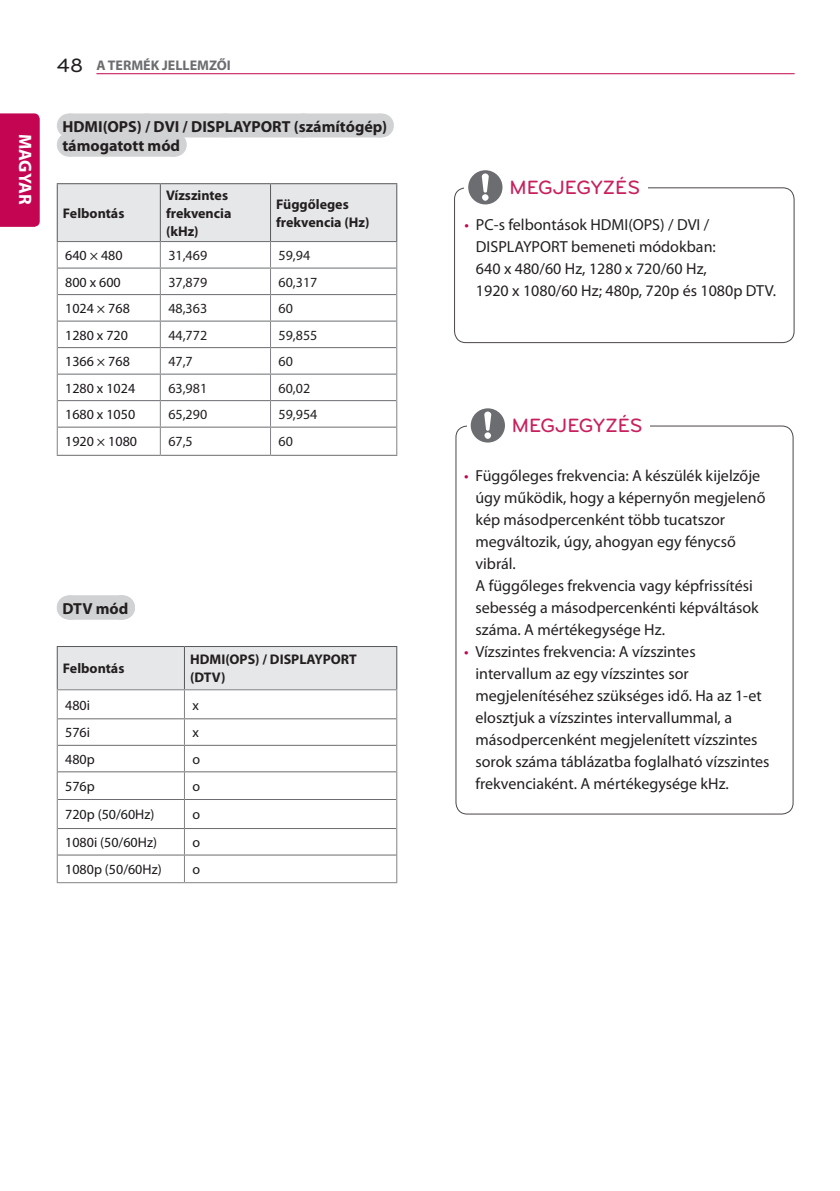
<style>
.page{position:relative;width:840px;height:1191px;background:#fff}
.page>*{position:absolute;margin:0;border:0;box-sizing:border-box;transform-origin:0 0}
.Title-note{font:500 20px "Bryant LG";color:#c8205d}
.t1{font:500 20px "Bryant LG";color:#231f20}
.t2{font:700 18px "Myriad Pro";letter-spacing:-.005em;color:#fff}
.t3{font:16px/22px "Myriad Pro";color:#231f20}
.Title3-N{font:700 16px/19.2px "Myriad Pro";color:#231f20}
.t4{font:14px "Myriad Pro";color:#1a161a}
.Body___T{font:700 14px/18px "Myriad Pro";color:#231f20}
.t5{font:14px "Myriad Pro";color:#231f20}
.t6{font:700 14px "Myriad Pro";color:#6c6d70}
.s1{color:#c30552}
</style>
<div class="page">
<hr style="left:97px;top:73px;width:696px;height:1px;background:#c30552">
<div style="left:0;top:113px;width:40px;height:114px;background:#c30552"></div>
<div style="left:69px;top:113px;width:312px;height:24px;background:#d1d2d4"></div>
<svg style="left:381px;top:113px;width:1px;height:24px"></svg>
<div style="left:69px;top:133px;width:105px;height:24px;background:#d1d2d4"></div>
<svg style="left:121px;top:113px;width:221px;height:44px"></svg>
<hr style="left:57px;top:455px;width:103px;height:1px;background:#6c6d70">
<hr style="left:160px;top:455px;width:110px;height:1px;background:#6c6d70">
<hr style="left:270px;top:455px;width:127px;height:1px;background:#6c6d70">
<hr style="left:57px;top:183px;width:103px;height:1px;background:#57585a">
<hr style="left:160px;top:183px;width:110px;height:1px;background:#57585a">
<hr style="left:270px;top:183px;width:127px;height:1px;background:#57585a">
<svg style="left:57px;top:184px;width:340px;height:271px"></svg>
<div style="left:69px;top:595px;width:53px;height:24px;background:#d1d2d4"></div>
<svg style="left:95px;top:595px;width:28px;height:24px"></svg>
<svg style="left:57px;top:646px;width:340px;height:236px"></svg>
<hr style="left:57px;top:882px;width:127px;height:1px;background:#808285">
<hr style="left:184px;top:882px;width:213px;height:1px;background:#808285">
<div style="left:454px;top:187px;width:340px;height:156px;border:1px solid #4c4649;border-radius:11px"></div>
<div style="left:498px;top:174px;width:149px;height:28px;background:#fff"></div>
<div style="left:464px;top:170px;width:43px;height:34px;background:#fff"></div>
<svg style="left:468px;top:170px;width:34px;height:34px"></svg>
<svg style="left:481px;top:194px;width:7px;height:7px"></svg>
<svg style="left:470px;top:408px;width:34px;height:34px"></svg>
<div style="left:484px;top:432px;width:7px;height:7px;background:#fff;border-radius:50%"></div>
<p class="t2" style="left:37px;top:134px;width:72px;rotate:90deg">MAGYAR</p>
<p class="t1" style="left:57px;top:53px;width:28px">48</p>
<p class="t6" style="left:96px;top:57px;width:136px">A TERMÉK JELLEMZŐI</p>
<p class="Title3-N" style="left:62px;top:116px;width:326px">HDMI(OPS) / DVI / DISPLAYPORT (számítógép) támogatott mód</p>
<p class="Body___T" style="left:63px;top:204px;width:63px">Felbontás</p>
<p class="Body___T" style="left:166px;top:186px;width:67px">Vízszintes frekvencia (kHz)</p>
<p class="Body___T" style="left:276px;top:195px;width:95px">Függőleges frekvencia (Hz)</p>
<p class="t4" style="left:65px;top:247px;width:59px">640 × 480</p>
<p class="t5" style="left:168px;top:247px;width:40px">31,469</p>
<p class="t5" style="left:278px;top:247px;width:33px">59,94</p>
<p class="t4" style="left:65px;top:273px;width:57px">800 x 600</p>
<p class="t5" style="left:168px;top:273px;width:40px">37,879</p>
<p class="t5" style="left:278px;top:273px;width:40px">60,317</p>
<p class="t4" style="left:65px;top:300px;width:66px">1024 × 768</p>
<p class="t5" style="left:168px;top:300px;width:40px">48,363</p>
<p class="t5" style="left:278px;top:300px;width:16px">60</p>
<p class="t4" style="left:65px;top:326px;width:64px">1280 x 720</p>
<p class="t5" style="left:168px;top:326px;width:40px">44,772</p>
<p class="t5" style="left:278px;top:326px;width:40px">59,855</p>
<p class="t4" style="left:65px;top:353px;width:66px">1366 × 768</p>
<p class="t5" style="left:168px;top:353px;width:26px">47,7</p>
<p class="t5" style="left:278px;top:353px;width:16px">60</p>
<p class="t4" style="left:65px;top:379px;width:71px">1280 x 1024</p>
<p class="t5" style="left:168px;top:379px;width:40px">63,981</p>
<p class="t5" style="left:278px;top:379px;width:33px">60,02</p>
<p class="t4" style="left:65px;top:406px;width:71px">1680 x 1050</p>
<p class="t5" style="left:168px;top:406px;width:40px">65,290</p>
<p class="t5" style="left:278px;top:406px;width:40px">59,954</p>
<p class="t4" style="left:65px;top:433px;width:73px">1920 × 1080</p>
<p class="t5" style="left:168px;top:433px;width:26px">67,5</p>
<p class="t5" style="left:278px;top:433px;width:16px">60</p>
<p class="Title3-N" style="left:62px;top:598px;width:67px">DTV mód</p>
<p class="Body___T" style="left:63px;top:659px;width:63px">Felbontás</p>
<p class="Body___T" style="left:190px;top:650px;width:168px">HDMI(OPS) / DISPLAYPORT (DTV)</p>
<p class="t4" style="left:65px;top:696px;width:26px">480i</p>
<p class="t4" style="left:192px;top:696px;width:8px">x</p>
<p class="t4" style="left:65px;top:724px;width:26px">576i</p>
<p class="t4" style="left:192px;top:724px;width:8px">x</p>
<p class="t4" style="left:65px;top:750px;width:31px">480p</p>
<p class="t4" style="left:192px;top:750px;width:9px">o</p>
<p class="t4" style="left:65px;top:777px;width:31px">576p</p>
<p class="t4" style="left:192px;top:777px;width:9px">o</p>
<p class="t4" style="left:65px;top:806px;width:91px">720p (50/60Hz)</p>
<p class="t4" style="left:192px;top:806px;width:9px">o</p>
<p class="t4" style="left:65px;top:833px;width:93px">1080i (50/60Hz)</p>
<p class="t4" style="left:192px;top:833px;width:9px">o</p>
<p class="t4" style="left:65px;top:860px;width:98px">1080p (50/60Hz)</p>
<p class="t4" style="left:192px;top:860px;width:9px">o</p>
<p class="Title-note" style="left:509px;top:175px;width:132px">MEGJEGYZÉS</p>
<p class="t3" style="left:475px;top:214px;width:301px;text-indent:-11px"><span class="s1">•</span> PC-s felbontások HDMI(OPS) / DVI / DISPLAYPORT bemeneti módokban:<br>640 x 480/60 Hz, 1280 x 720/60 Hz,<br>1920 x 1080/60 Hz; 480p, 720p és 1080p DTV.</p>
<p class="Title-note" style="left:511px;top:413px;width:132px">MEGJEGYZÉS</p>
<p class="t3" style="left:475px;top:464px;width:291px;text-indent:-11px"><span class="s1">•</span> Függőleges frekvencia: A készülék kijelzője úgy működik, hogy a képernyőn megjelenő kép másodpercenként több tucatszor megváltozik, úgy, ahogyan egy fénycső vibrál.<br>A függőleges frekvencia vagy képfrissítési sebesség a másodpercenkénti képváltások száma. A mértékegysége Hz.</p>
<p class="t3" style="left:475px;top:640px;width:295px;text-indent:-11px"><span class="s1">•</span> Vízszintes frekvencia: A vízszintes intervallum az egy vízszintes sor megjelenítéséhez szükséges idő. Ha az 1-et elosztjuk a vízszintes intervallummal, a másodpercenként megjelenített vízszintes sorok száma táblázatba foglalható vízszintes frekvenciaként. A mértékegysége kHz.</p>
</div>
